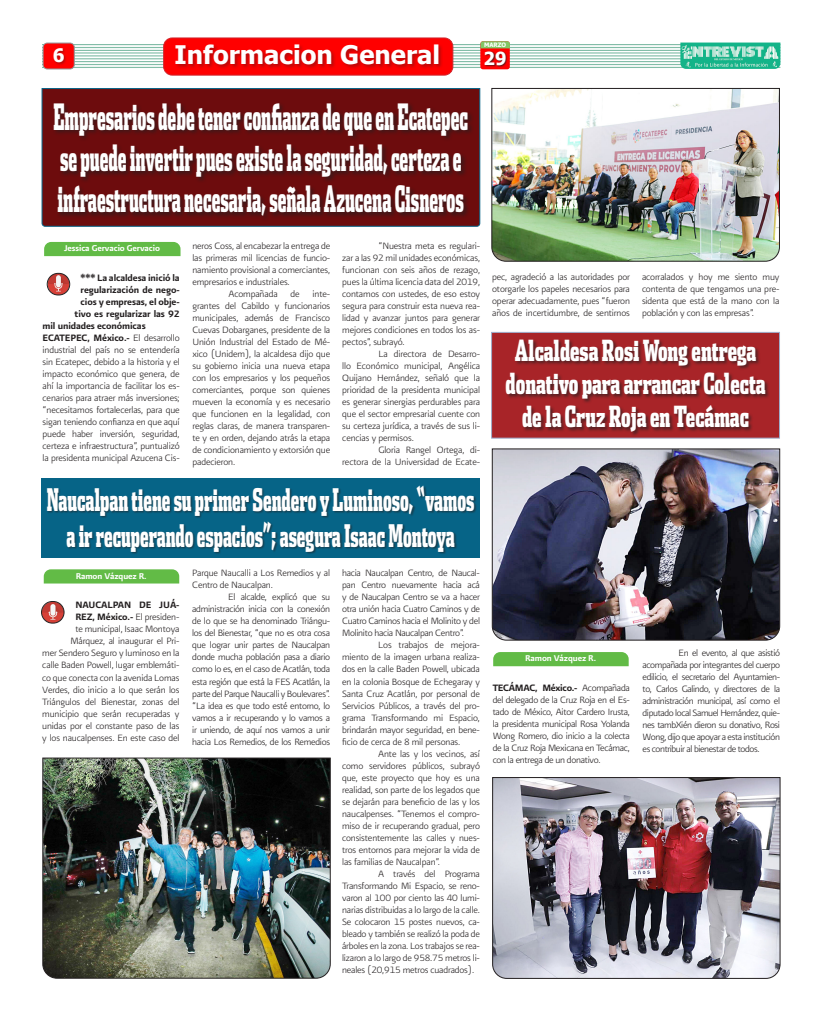
<style>
.page{position:relative;width:823px;height:1021px;background:#fff}
.page>*{position:absolute;margin:0;border:0;box-sizing:border-box;transform-origin:0 0}
.TEXTO-COMUN{font:900 36.1px/41.2px "Dispatch Comp";color:#fff;scale:.54 1}
.TEXTO-COMUN-2{font:900 30.9px/35.4px "Dispatch Comp";color:#fff;text-align:center;scale:.62 1}
.TEXTO-COMUN-3{font:900 28.9px/33px "Dispatch Comp";color:#fff;text-align:center;scale:.72 1}
.t1{font:700 25.5px "Tahoma";color:#fff}
.t2{font:700 18.5px "Tahoma";color:#fff}
.t3{font:700 18px "Tahoma";color:#fff}
.TEXTO-COMUN-4{font:11px/12px "Presidencia Fina";letter-spacing:-.01em;color:#231f20;text-align:justify}
.TEXTO-COMUN-5{font:11px "Presidencia Firme";letter-spacing:-.01em;color:#231f20}
.ENTRADA{font:10px "Presidencia Firme";letter-spacing:-.01em;color:#fff}
.t4{font:700 6px "Tahoma";color:#fff}
.s1{font-family:"Presidencia Firme"}
</style>
<div class="page">
<hr style="left:42px;top:44px;width:738px;height:1px;background:#83bda8">
<hr style="left:42px;top:47px;width:738px;height:1px;background:#83bda8">
<hr style="left:42px;top:50px;width:738px;height:1px;background:#83bda8">
<hr style="left:42px;top:52px;width:738px;height:2px;background:#83bda8">
<hr style="left:42px;top:55px;width:738px;height:1px;background:#83bda8">
<hr style="left:42px;top:58px;width:738px;height:1px;background:#83bda8">
<hr style="left:42px;top:61px;width:738px;height:1px;background:#83bda8">
<hr style="left:42px;top:64px;width:738px;height:1px;background:#83bda8">
<hr style="left:42px;top:67px;width:738px;height:1px;background:#83bda8">
<img style="left:680px;top:43px;width:100px;height:26px">
<svg style="left:480px;top:41px;width:29px;height:28px"></svg>
<svg style="left:480px;top:41px;width:29px;height:7px"></svg>
<div style="left:484px;top:51px;width:23px;height:16px;background:#231f20;opacity:.75"></div>
<div style="left:43px;top:43px;width:31px;height:26px;background:#f00;border-radius:4px"></div>
<div style="left:53px;top:48px;width:14px;height:18px;background:#231f20;opacity:.34"></div>
<div style="left:43px;top:43px;width:32px;height:26px;border:1px solid #939598;border-radius:4px"></div>
<div style="left:163px;top:38px;width:289px;height:37px;background:#f00;border-radius:9px"></div>
<div style="left:175px;top:44px;width:268px;height:25px;background:#231f20;opacity:.34"></div>
<div style="left:163px;top:37px;width:290px;height:39px;border:1px solid #d1232a;border-radius:9px"></div>
<img style="left:491px;top:88px;width:288px;height:174px">
<img style="left:47px;top:273px;width:23px;height:22px;border-radius:11px">
<div style="left:47px;top:273px;width:23px;height:22px;border:1px solid #231f20;border-radius:11px"></div>
<div style="left:44px;top:242px;width:136px;height:14px;background:#62bb46"></div>
<svg style="left:42px;top:88px;width:438px;height:138px;background:#5e1011"></svg>
<div style="left:41px;top:478px;width:438px;height:80px;background:#066487"></div>
<div style="left:47px;top:485px;width:429px;height:69px;background:#231f20;opacity:.55"></div>
<img style="left:41px;top:601px;width:23px;height:22px;border-radius:11px">
<div style="left:41px;top:601px;width:23px;height:22px;border:1px solid #231f20;border-radius:11px"></div>
<svg style="left:44px;top:569px;width:135px;height:14px;background:#67bd4c"></svg>
<svg style="left:491px;top:332px;width:288px;height:106px;background:#912529"></svg>
<img style="left:492px;top:777px;width:288px;height:201px">
<img style="left:491px;top:448px;width:288px;height:192px">
<img style="left:42px;top:757px;width:288px;height:221px">
<svg style="left:493px;top:652px;width:135px;height:14px;background:#64bb48"></svg>
<p class="t4" style="left:483px;top:40px;width:24px">MARZO</p>
<p class="t2" style="left:53px;top:42px;width:13px">6</p>
<p class="t1" style="left:174px;top:37px;width:267px">Informacion General</p>
<p class="t3" style="left:483px;top:45px;width:24px">29</p>
<p class="TEXTO-COMUN" style="left:53px;top:94px;width:768px">Empresarios debe tener confianza de que en Ecatepec se puede invertir pues existe la seguridad, certeza e infraestructura necesaria, señala Azucena Cisneros</p>
<p class="ENTRADA" style="left:64px;top:242px;width:97px">Jessica Gervacio Gervacio</p>
<p class="TEXTO-COMUN-5" style="left:81px;top:271px;width:100px">*** La alcaldesa inició la</p>
<p class="TEXTO-COMUN-5" style="left:81px;top:283px;width:100px">regularización de nego-</p>
<p class="TEXTO-COMUN-5" style="left:81px;top:295px;width:100px">cios y empresas, el obje-</p>
<p class="TEXTO-COMUN-5" style="left:75px;top:307px;width:106px">tivo es regularizar las 92</p>
<p class="TEXTO-COMUN-5" style="left:43px;top:319px;width:105px">mil unidades económicas</p>
<p class="TEXTO-COMUN-4" style="left:43px;top:331px;width:139px"><span class="s1">ECATEPEC, México.-</span> El desarrollo industrial del país no se entendería sin Ecatepec, debido a la historia y el impacto económico que genera, de ahí la importancia de facilitar los es&shy;cenarios para atraer más inversiones; “necesitamos fortalecerlas, para que sigan teniendo confianza en que aquí puede haber inversión, seguridad, certeza e infraestructura”, puntualizó la presidenta municipal Azucena Cis-</p>
<p class="TEXTO-COMUN-4" style="left:192px;top:239px;width:139px">neros Coss, al encabezar la entrega de las primeras mil licencias de funcio&shy;namiento provisional a comerciantes, empresarios e industriales.</p>
<p class="TEXTO-COMUN-4" style="left:192px;top:287px;width:139px;text-indent:36px">Acompañada de inte&shy;grantes del Cabildo y funcionarios municipales, además de Francisco Cuevas Dobarganes, presidente de la Unión Industrial del Estado de Mé&shy;xico (Unidem), la alcaldesa dijo que su gobierno inicia una nueva etapa con los empresarios y los pequeños comerciantes, porque son quienes mueven la economía y es necesario que funcionen en la legalidad, con reglas claras, de manera transparen&shy;te y en orden, dejando atrás la etapa de condicionamiento y extorsión que padecieron.</p>
<p class="TEXTO-COMUN-4" style="left:342px;top:239px;width:139px;text-indent:36px">“Nuestra meta es regulari&shy;zar a las 92 mil unidades económicas, funcionan con seis años de rezago, pues la última licencia data del 2019, contamos con ustedes, de eso estoy segura para construir esta nueva rea&shy;lidad y avanzar juntos para generar mejores condiciones en todos los as&shy;pectos”, subrayó.</p>
<p class="TEXTO-COMUN-4" style="left:342px;top:347px;width:139px;text-indent:36px">La directora de Desarro&shy;llo Económico municipal, Angélica Quijano Hernández, señaló que la prioridad de la presidenta municipal es generar sinergias perdurables para que el sector empresarial cuente con su certeza jurídica, a través de sus li&shy;cencias y permisos.</p>
<p class="TEXTO-COMUN-4" style="left:342px;top:443px;width:139px;text-align:right">Gloria Rangel Ortega, di-<br>rectora de la Universidad de Ecate-</p>
<p class="TEXTO-COMUN-2" style="left:47px;top:481px;width:691px">Naucalpan tiene su primer Sendero y Luminoso, “vamos a ir recuperando espacios”; asegura Isaac Montoya</p>
<p class="ENTRADA" style="left:76px;top:570px;width:72px">Ramon Vázquez R.</p>
<p class="TEXTO-COMUN-4" style="left:42px;top:599px;width:139px;text-align:right"><span class="s1">NAUCALPAN DE JUÁ-<br>REZ, México.-</span> El presiden-<br>te municipal, Isaac Montoya<br>Márquez, al inaugurar el Pri-<br>mer Sendero Seguro y luminoso en la calle Baden Powell, lugar emblemáti&shy;co que conecta con la avenida Lomas<br>Verdes, dio inicio a lo que serán los<br>Triángulos del Bienestar, zonas del municipio que serán recuperadas y unidas por el constante paso de las y los naucalpenses. En este caso del</p>
<p class="TEXTO-COMUN-4" style="left:192px;top:567px;width:139px">Parque Naucalli a Los Remedios y al<br>Centro de Naucalpan.</p>
<p class="TEXTO-COMUN-4" style="left:192px;top:591px;width:139px;text-indent:36px">El alcalde, explicó que su administración inicia con la conexión de lo que se ha denominado Triángu&shy;los del Bienestar, “que no es otra cosa que lograr unir partes de Naucalpan donde mucha población pasa a diario como lo es, en el caso de Acatlán, toda esta región que está la FES Acatlán, la parte del Parque Naucalli y Boulevares”. “La idea es que todo esté entorno, lo vamos a ir recuperando y lo vamos a ir uniendo, de aquí nos vamos a unir hacia Los Remedios, de los Remedios</p>
<p class="TEXTO-COMUN-4" style="left:342px;top:567px;width:139px">hacia Naucalpan Centro, de Naucal&shy;pan Centro nuevamente hacia acá y de Naucalpan Centro se va a hacer otra unión hacia Cuatro Caminos y de Cuatro Caminos hacia el Molinito y del Molinito hacia Naucalpan Centro”.</p>
<p class="TEXTO-COMUN-4" style="left:342px;top:639px;width:139px;text-indent:36px">Los trabajos de mejora&shy;miento de la imagen urbana realiza&shy;dos en la calle Baden Powell, ubicada en la colonia Bosque de Echegaray y Santa Cruz Acatlán, por personal de Servicios Públicos, a través del pro&shy;grama Transformando mi Espacio, brindarán mayor seguridad, en bene&shy;ficio de cerca de 8 mil personas.</p>
<p class="TEXTO-COMUN-4" style="left:342px;top:747px;width:139px;text-indent:36px">Ante las y los vecinos, así como servidores públicos, subrayó que, este proyecto que hoy es una realidad, son parte de los legados que se dejarán para beneficio de las y los naucalpenses. “Tenemos el compro&shy;miso de ir recuperando gradual, pero consistentemente las calles y nues&shy;tros entornos para mejorar la vida de las familias de Naucalpan”.</p>
<p class="TEXTO-COMUN-4" style="left:342px;top:867px;width:139px;text-indent:36px">A través del Programa Transformando Mi Espacio, se reno&shy;varon al 100 por ciento las 40 lumi&shy;narias distribuidas a lo largo de la calle.<br>Se colocaron 15 postes nuevos, ca&shy;bleado y también se realizó la poda de árboles en la zona. Los trabajos se rea&shy;lizaron a lo largo de 958.75 metros li&shy;neales (20,915 metros cuadrados).</p>
<p class="TEXTO-COMUN-4" style="left:492px;top:270px;width:139px">pec, agradeció a las autoridades por otorgarle los papeles necesarios para operar adecuadamente, pues “fueron años de incertidumbre, de sentirnos</p>
<p class="TEXTO-COMUN-4" style="left:641px;top:270px;width:139px">acorralados y hoy me siento muy contenta de que tengamos una pre&shy;sidenta que está de la mano con la población y con las empresas”.</p>
<p class="TEXTO-COMUN-3" style="left:505px;top:333px;width:362px">Alcaldesa Rosi Wong entrega donativo para arrancar Colecta de la Cruz Roja en Tecámac</p>
<p class="ENTRADA" style="left:525px;top:652px;width:72px">Ramon Vázquez R.</p>
<p class="TEXTO-COMUN-4" style="left:492px;top:681px;width:139px"><span class="s1">TECÁMAC, México.-</span> Acompañada del delegado de la Cruz Roja en el Es&shy;tado de México, Aitor Cardero Irusta, la presidenta municipal Rosa Yolanda Wong Romero, dio inicio a la colecta de la Cruz Roja Mexicana en Tecámac, con la entrega de un donativo.</p>
<p class="TEXTO-COMUN-4" style="left:642px;top:646px;width:139px;text-indent:36px">En el evento, al que asistió acompañada por integrantes del cuerpo edilicio, el secretario del Ayuntamien&shy;to, Carlos Galindo, y directores de la administración municipal, así como el diputado local Samuel Hernández, quie&shy;nes tambXién dieron su donativo, Rosi Wong, dijo que apoyar a esta institución es contribuir al bienestar de todos.</p>
</div>
